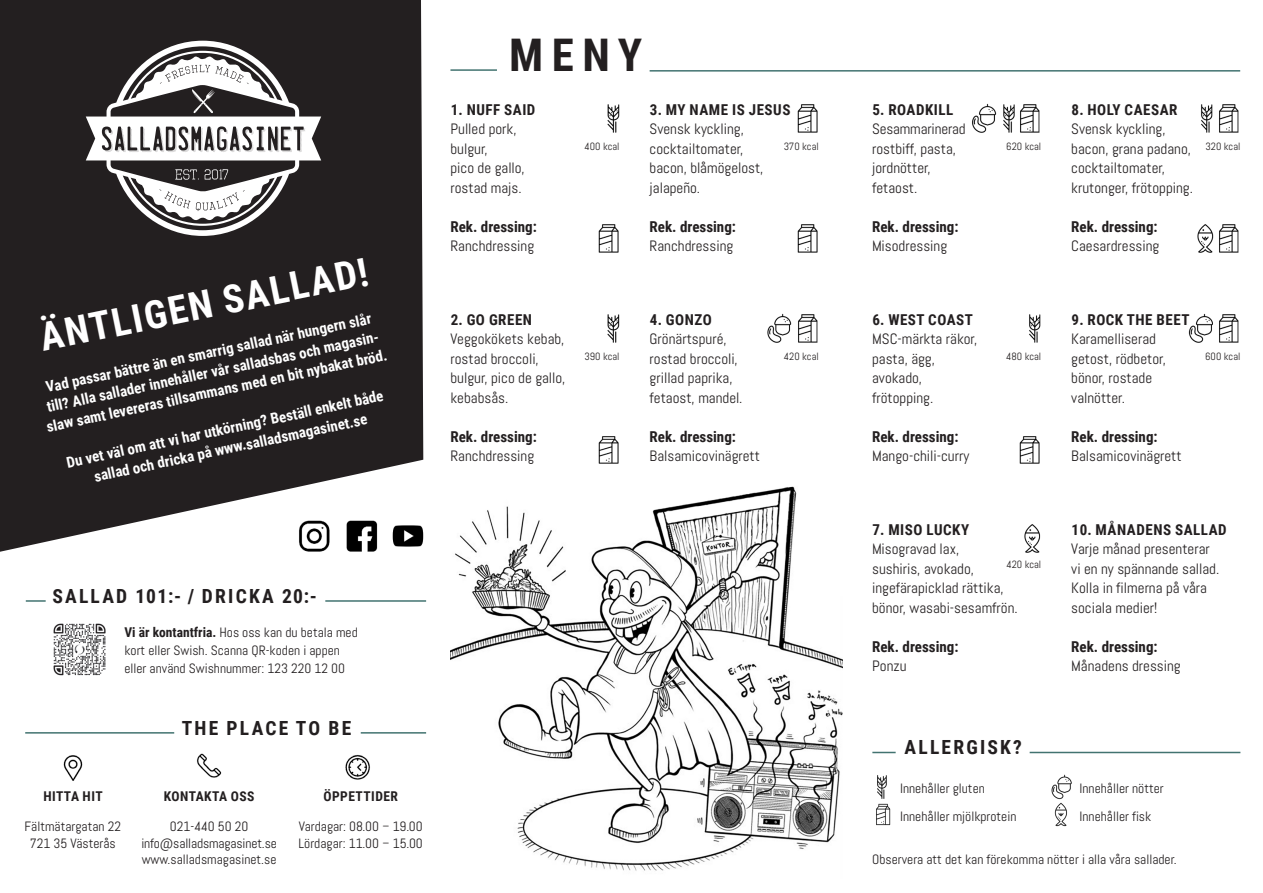
<style>
.page{position:relative;width:1263px;height:893px;background:#fff}
.page>*{position:absolute;margin:0;border:0;box-sizing:border-box;transform-origin:0 0}
.Title_Heading{font:700 45px "Roboto Condensed";color:#231f20}
.Title_Heading-2{font:700 39px "Roboto Condensed";color:#fff}
.Title_Heading-3{font:700 19.5px "Roboto Condensed";letter-spacing:.115em;color:#231f20}
.t1{font:15px/19.5px "Abel";color:#231f20}
.t2{font:700 15px/19.5px "Roboto Condensed";color:#fff;text-align:center}
.t3{font:700 15px "Roboto Condensed";color:#231f20}
.t4{font:700 15px "Roboto Condensed";letter-spacing:.035em;color:#231f20}
.Body_Text{font:13.5px/18px "Abel";color:#231f20}
.Body_Text-2{font:700 13.5px "Roboto Condensed";letter-spacing:.035em;color:#231f20}
.t5{font:10.5px "Abel";color:#231f20}
.s1{font-family:"Roboto Condensed";font-weight:700}
.s2{font-family:"Roboto Condensed";font-weight:300}
</style>
<div class="page">
<img style="left:451px;top:486px;width:391px;height:385px">
<svg style="left:0;top:0;width:423px;height:552px;background:#353132"></svg>
<img style="left:53px;top:623px;width:53px;height:53px">
<svg style="left:86px;top:41px;width:235px;height:195px;fill:#231f20"></svg>
<svg style="left:118px;top:139px;width:3px;height:10px"></svg>
<svg style="left:157px;top:139px;width:3px;height:9px"></svg>
<svg style="left:168px;top:130px;width:5px;height:18px"></svg>
<svg style="left:233px;top:139px;width:4px;height:9px"></svg>
<svg style="left:235px;top:192px;width:2px;height:6px"></svg>
<svg style="left:165px;top:195px;width:24px;height:13px"></svg>
<img style="left:607px;top:104px;width:13px;height:29px">
<img style="left:607px;top:314px;width:13px;height:29px">
<img style="left:797px;top:104px;width:21px;height:29px">
<img style="left:798px;top:314px;width:20px;height:29px">
<img style="left:768px;top:314px;width:23px;height:29px">
<img style="left:972px;top:104px;width:68px;height:29px">
<img style="left:1029px;top:314px;width:12px;height:29px">
<img style="left:1024px;top:524px;width:17px;height:29px">
<img style="left:1219px;top:104px;width:20px;height:29px">
<img style="left:1201px;top:104px;width:12px;height:29px">
<img style="left:1219px;top:314px;width:20px;height:29px">
<img style="left:1189px;top:314px;width:24px;height:29px">
<img style="left:877px;top:775px;width:10px;height:24px">
<img style="left:1054px;top:803px;width:13px;height:23px">
<img style="left:876px;top:804px;width:15px;height:21px">
<img style="left:1051px;top:775px;width:21px;height:24px">
<hr style="left:1030px;top:752px;width:210px;height:1px;background:#427370">
<hr style="left:650px;top:70px;width:590px;height:2px;background:#427370">
<hr style="left:450px;top:69px;width:47px;height:2px;background:#427370">
<svg style="left:872px;top:752px;width:24px;height:1px"></svg>
<hr style="left:26px;top:600px;width:20px;height:2px;background:#427370">
<hr style="left:325px;top:600px;width:101px;height:2px;background:#427370">
<hr style="left:25px;top:732px;width:149px;height:2px;background:#427370">
<hr style="left:361px;top:732px;width:65px;height:2px;background:#427370">
<img style="left:293px;top:515px;width:131px;height:37px">
<img style="left:63px;top:755px;width:20px;height:26px">
<img style="left:197px;top:753px;width:25px;height:25px">
<img style="left:345px;top:754px;width:25px;height:26px">
<img style="left:598px;top:224px;width:21px;height:29px">
<img style="left:797px;top:224px;width:21px;height:29px">
<img style="left:1219px;top:224px;width:20px;height:29px">
<img style="left:1197px;top:224px;width:16px;height:29px">
<img style="left:598px;top:436px;width:21px;height:28px">
<img style="left:1019px;top:436px;width:21px;height:28px">
<p class="Title_Heading-2" style="left:35px;top:312px;width:335px;rotate:-12deg">ÄNTLIGEN SALLAD!</p>
<p class="t2" style="left:36px;top:379px;width:349px;rotate:-12deg">Vad passar bättre än en smarrig sallad när hungern slår till? Alla sallader innehåller vår salladsbas och magasin&shy;slaw samt levereras tillsammans med en bit nybakat bröd.</p>
<p class="t2" style="left:65px;top:452px;width:325px;rotate:-12deg">Du vet väl om att vi har utkörning? Beställ enkelt både</p>
<p class="t2" style="left:92px;top:466px;width:280px;rotate:-12deg">sallad och dricka på www.salladsmagasinet.se</p>
<p class="Title_Heading" style="left:509px;top:24px;width:135px">MENY</p>
<p class="t4" style="left:451px;top:99px;width:86px">1. NUFF SAID</p>
<p class="t1" style="left:450px;top:120px;width:68px">Pulled pork,</p>
<p class="t1" style="left:450px;top:139px;width:39px">bulgur,</p>
<p class="t1" style="left:450px;top:159px;width:76px">pico de gallo,</p>
<p class="t1" style="left:450px;top:178px;width:73px">rostad majs.</p>
<p class="t3" style="left:450px;top:216px;width:88px">Rek. dressing:</p>
<p class="t1" style="left:450px;top:237px;width:85px">Ranchdressing</p>
<p class="t4" style="left:650px;top:99px;width:142px">3. MY NAME IS JESUS</p>
<p class="t1" style="left:650px;top:120px;width:96px">Svensk kyckling,</p>
<p class="t1" style="left:650px;top:139px;width:95px">cocktailtomater,</p>
<p class="t1" style="left:650px;top:159px;width:115px">bacon, blåmögelost,</p>
<p class="t1" style="left:650px;top:178px;width:52px">jalapeño.</p>
<p class="t3" style="left:650px;top:216px;width:88px">Rek. dressing:</p>
<p class="t1" style="left:650px;top:237px;width:85px">Ranchdressing</p>
<p class="t5" style="left:585px;top:140px;width:37px">400 kcal</p>
<p class="t5" style="left:784px;top:140px;width:37px">370 kcal</p>
<p class="t3" style="left:451px;top:309px;width:83px">2. GO GREEN</p>
<p class="t1" style="left:450px;top:330px;width:115px">Veggokökets kebab,</p>
<p class="t1" style="left:450px;top:349px;width:90px">rostad broccoli,</p>
<p class="t1" style="left:450px;top:369px;width:116px">bulgur, pico de gallo,</p>
<p class="t1" style="left:450px;top:388px;width:59px">kebabsås.</p>
<p class="t3" style="left:450px;top:426px;width:88px">Rek. dressing:</p>
<p class="t1" style="left:450px;top:447px;width:85px">Ranchdressing</p>
<p class="t5" style="left:585px;top:350px;width:37px">390 kcal</p>
<p class="t3" style="left:650px;top:309px;width:63px">4. GONZO</p>
<p class="t1" style="left:650px;top:330px;width:78px">Grönärtspuré,</p>
<p class="t1" style="left:650px;top:349px;width:90px">rostad broccoli,</p>
<p class="t1" style="left:650px;top:369px;width:84px">grillad paprika,</p>
<p class="t1" style="left:650px;top:388px;width:94px">fetaost, mandel.</p>
<p class="t3" style="left:650px;top:426px;width:88px">Rek. dressing:</p>
<p class="t1" style="left:650px;top:447px;width:112px">Balsamicovinägrett</p>
<p class="t5" style="left:784px;top:350px;width:36px">420 kcal</p>
<p class="Title_Heading-3" style="left:52px;top:582px;width:266px">SALLAD 101:- / DRICKA 20:-</p>
<p class="Body_Text" style="left:124px;top:623px;width:235px"><span class="s1">Vi är kontantfria.</span> Hos oss kan du betala med kort eller Swish. Scanna QR-koden i appen eller använd Swishnummer: 123 220 12 00</p>
<p class="Title_Heading-3" style="left:182px;top:714px;width:171px">THE PLACE TO BE</p>
<p class="Body_Text-2" style="left:43px;top:787px;width:61px">HITTA HIT</p>
<p class="Body_Text" style="left:25px;top:817px;width:98px">Fältmätargatan 22</p>
<p class="Body_Text" style="left:30px;top:834px;width:87px">721 35 Västerås</p>
<p class="Body_Text-2" style="left:164px;top:787px;width:92px">KONTAKTA OSS</p>
<p class="Body_Text" style="left:170px;top:817px;width:80px">021-440 50 20</p>
<p class="Body_Text" style="left:141px;top:834px;width:137px">info@salladsmagasinet.se</p>
<p class="Body_Text" style="left:142px;top:850px;width:136px">www.salladsmagasinet.se</p>
<p class="Body_Text-2" style="left:323px;top:787px;width:76px">ÖPPETTIDER</p>
<p class="Body_Text" style="left:299px;top:817px;width:125px">Vardagar: 08.00 <span class="s2">–</span> 19.00</p>
<p class="Body_Text" style="left:299px;top:834px;width:126px">Lördagar: 11.00 <span class="s2">–</span> 15.00</p>
<p class="t4" style="left:872px;top:99px;width:82px">5. ROADKILL</p>
<p class="t1" style="left:872px;top:120px;width:95px">Sesammarinerad</p>
<p class="t1" style="left:872px;top:139px;width:85px">rostbiff, pasta,</p>
<p class="t1" style="left:872px;top:159px;width:60px">jordnötter,</p>
<p class="t1" style="left:872px;top:178px;width:47px">fetaost.</p>
<p class="t3" style="left:872px;top:216px;width:88px">Rek. dressing:</p>
<p class="t1" style="left:872px;top:237px;width:77px">Misodressing</p>
<p class="t5" style="left:1006px;top:140px;width:37px">620 kcal</p>
<p class="t4" style="left:1071px;top:99px;width:107px">8. HOLY CAESAR</p>
<p class="t1" style="left:1071px;top:120px;width:96px">Svensk kyckling,</p>
<p class="t1" style="left:1071px;top:139px;width:121px">bacon, grana padano,</p>
<p class="t1" style="left:1071px;top:159px;width:95px">cocktailtomater,</p>
<p class="t1" style="left:1071px;top:178px;width:123px">krutonger, frötopping.</p>
<p class="t3" style="left:1071px;top:216px;width:88px">Rek. dressing:</p>
<p class="t1" style="left:1071px;top:237px;width:90px">Caesardressing</p>
<p class="t5" style="left:1205px;top:140px;width:37px">320 kcal</p>
<p class="t4" style="left:872px;top:309px;width:102px">6. WEST COAST</p>
<p class="t1" style="left:872px;top:330px;width:107px">MSC-märkta räkor,</p>
<p class="t1" style="left:872px;top:349px;width:64px">pasta, ägg,</p>
<p class="t1" style="left:872px;top:369px;width:52px">avokado,</p>
<p class="t1" style="left:872px;top:388px;width:63px">frötopping.</p>
<p class="t3" style="left:872px;top:426px;width:88px">Rek. dressing:</p>
<p class="t1" style="left:872px;top:447px;width:99px">Mango-chili-curry</p>
<p class="t5" style="left:1006px;top:350px;width:37px">480 kcal</p>
<p class="t4" style="left:1071px;top:309px;width:120px">9. ROCK THE BEET</p>
<p class="t1" style="left:1071px;top:330px;width:86px">Karamelliserad</p>
<p class="t1" style="left:1071px;top:349px;width:96px">getost, rödbetor,</p>
<p class="t1" style="left:1071px;top:369px;width:82px">bönor, rostade</p>
<p class="t1" style="left:1071px;top:388px;width:55px">valnötter.</p>
<p class="t3" style="left:1071px;top:426px;width:88px">Rek. dressing:</p>
<p class="t1" style="left:1071px;top:447px;width:112px">Balsamicovinägrett</p>
<p class="t5" style="left:1205px;top:350px;width:37px">600 kcal</p>
<p class="t4" style="left:872px;top:519px;width:98px">7. MISO LUCKY</p>
<p class="t1" style="left:872px;top:540px;width:89px">Misogravad lax,</p>
<p class="t1" style="left:872px;top:559px;width:103px">sushiris, avokado,</p>
<p class="t1" style="left:872px;top:579px;width:133px">ingefärapicklad rättika,</p>
<p class="t1" style="left:872px;top:598px;width:147px">bönor, wasabi-sesamfrön.</p>
<p class="t3" style="left:872px;top:636px;width:88px">Rek. dressing:</p>
<p class="t1" style="left:872px;top:657px;width:36px">Ponzu</p>
<p class="t5" style="left:1006px;top:558px;width:36px">420 kcal</p>
<p class="t4" style="left:1071px;top:519px;width:157px">10. MÅNADENS SALLAD</p>
<p class="t1" style="left:1071px;top:540px;width:140px">Varje månad presenterar</p>
<p class="t1" style="left:1071px;top:559px;width:150px">vi en ny spännande sallad.<br>Kolla in filmerna på våra</p>
<p class="t1" style="left:1071px;top:598px;width:87px">sociala medier!</p>
<p class="t3" style="left:1071px;top:636px;width:88px">Rek. dressing:</p>
<p class="t1" style="left:1071px;top:657px;width:111px">Månadens dressing</p>
<p class="Title_Heading-3" style="left:904px;top:734px;width:119px">ALLERGISK?</p>
<p class="Body_Text" style="left:900px;top:780px;width:86px">Innehåller gluten</p>
<p class="Body_Text" style="left:900px;top:808px;width:118px">Innehåller mjölkprotein</p>
<p class="Body_Text" style="left:1079px;top:808px;width:73px">Innehåller fisk</p>
<p class="Body_Text" style="left:1079px;top:780px;width:86px">Innehåller nötter</p>
<p class="Body_Text" style="left:872px;top:850px;width:306px">Observera att det kan förekomma nötter i alla våra sallader.</p>
</div>
